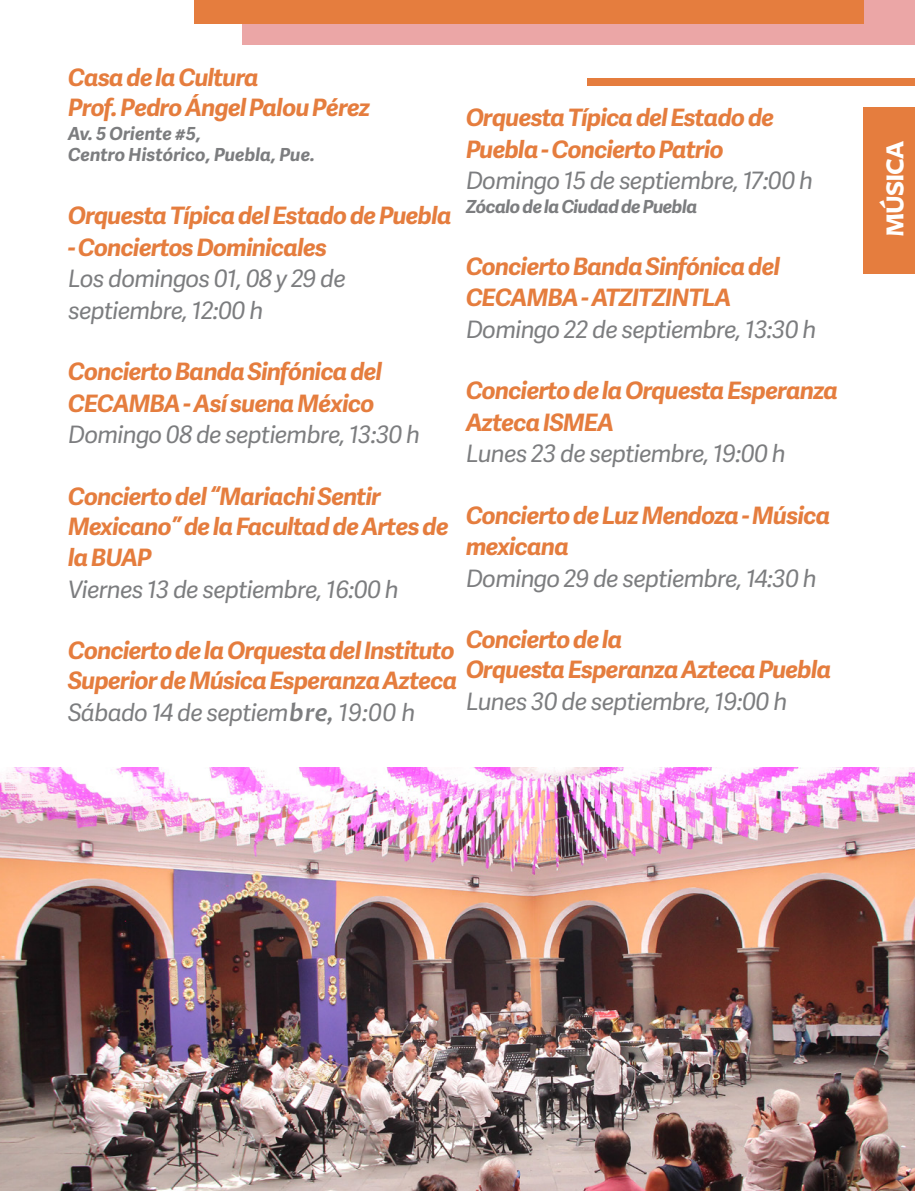
<style>
.page{position:relative;width:915px;height:1191px;background:#fff}
.page>*{position:absolute;margin:0;border:0;box-sizing:border-box;transform-origin:0 0}
.SUBS_T2{font:italic 700 24px/31.5px "Adelle Sans";letter-spacing:-.03em;color:#e57d3e}
.SUBS_T2-2{font:italic 24px/31.5px "Adelle Sans";letter-spacing:-.03em;color:#7c7d7f}
.TITULOS_1{font:900 24px "Heroica";letter-spacing:-.05em;color:#fff}
.SUBS_T2-3{font:italic 700 18px "Adelle Sans";letter-spacing:-.01em;color:#7c7d7f}
.SUBS_T2-4{font:italic 700 18px "Adelle Sans";letter-spacing:-.03em;color:#7c7d7f}
.s1{font-family:"Heroica";font-weight:700}
</style>
<div class="page">
<div style="left:863px;top:107px;width:51px;height:167px;background:#e57d3e"></div>
<div style="left:587px;top:78px;width:327px;height:8px;background:#e57d3e"></div>
<div style="left:242px;top:0;width:672px;height:45px;background:#eba6a6"></div>
<div style="left:193px;top:0;width:670px;height:23px;background:#e57d3e"></div>
<img style="left:0;top:767px;width:914px;height:424px">
<p class="SUBS_T2" style="left:68px;top:61px;width:192px">Casa de la Cultura</p>
<p class="SUBS_T2" style="left:68px;top:91px;width:303px">Prof. Pedro Ángel Palou Pérez</p>
<p class="SUBS_T2-3" style="left:68px;top:121px;width:135px">Av. 5 Oriente #5,</p>
<p class="SUBS_T2-3" style="left:68px;top:142px;width:248px">Centro Histórico, Puebla, Pue.</p>
<p class="SUBS_T2" style="left:68px;top:199px;width:385px">Orquesta Típica del Estado de Puebla</p>
<p class="SUBS_T2" style="left:68px;top:231px;width:260px">- Conciertos Dominicales</p>
<p class="SUBS_T2-2" style="left:68px;top:262px;width:279px">Los domingos 01, 08 y 29 de septiembre, 12:00 h</p>
<p class="SUBS_T2" style="left:68px;top:355px;width:315px">Concierto Banda Sinfónica del<br>CECAMBA - Así suena México</p>
<p class="SUBS_T2-2" style="left:68px;top:418px;width:353px">Domingo 08 de septiembre, 13:30 h</p>
<p class="SUBS_T2" style="left:68px;top:480px;width:382px;line-height:30.6px">Concierto del “Mariachi Sentir<br>Mexicano” de la Facultad de Artes de la BUAP</p>
<p class="SUBS_T2-2" style="left:68px;top:573px;width:332px">Viernes 13 de septiembre, 16:00 h</p>
<p class="SUBS_T2" style="left:68px;top:635px;width:391px;line-height:30px">Concierto de la Orquesta del Instituto<br>Superior de Música Esperanza Azteca</p>
<p class="SUBS_T2-2" style="left:68px;top:696px;width:349px">Sábado 14 de septiem<span class="s1">bre,</span> 19:00 h</p>
<p class="SUBS_T2" style="left:466px;top:101px;width:310px">Orquesta Típica del Estado de<br>Puebla - Concierto Patrio</p>
<p class="SUBS_T2-2" style="left:466px;top:164px;width:348px">Domingo 15 de septiembre, 17:00 h</p>
<p class="SUBS_T2-4" style="left:466px;top:194px;width:233px">Zócalo de la Ciudad de Puebla</p>
<p class="SUBS_T2" style="left:466px;top:250px;width:315px">Concierto Banda Sinfónica del<br>CECAMBA - ATZITZINTLA</p>
<p class="SUBS_T2-2" style="left:466px;top:313px;width:352px">Domingo 22 de septiembre, 13:30 h</p>
<p class="SUBS_T2" style="left:466px;top:374px;width:373px">Concierto de la Orquesta Esperanza<br>Azteca ISMEA</p>
<p class="SUBS_T2-2" style="left:466px;top:437px;width:321px">Lunes 23 de septiembre, 19:00 h</p>
<p class="SUBS_T2" style="left:466px;top:499px;width:366px">Concierto de Luz Mendoza - Música mexicana</p>
<p class="SUBS_T2-2" style="left:466px;top:562px;width:352px">Domingo 29 de septiembre, 14:30 h</p>
<p class="SUBS_T2" style="left:466px;top:623px;width:158px">Concierto de la</p>
<p class="SUBS_T2" style="left:466px;top:653px;width:367px">Orquesta Esperanza Azteca Puebla</p>
<p class="SUBS_T2-2" style="left:466px;top:685px;width:323px">Lunes 30 de septiembre, 19:00 h</p>
<p class="TITULOS_1" style="left:879px;top:237px;width:97px;rotate:-90deg">MÚSICA</p>
</div>
